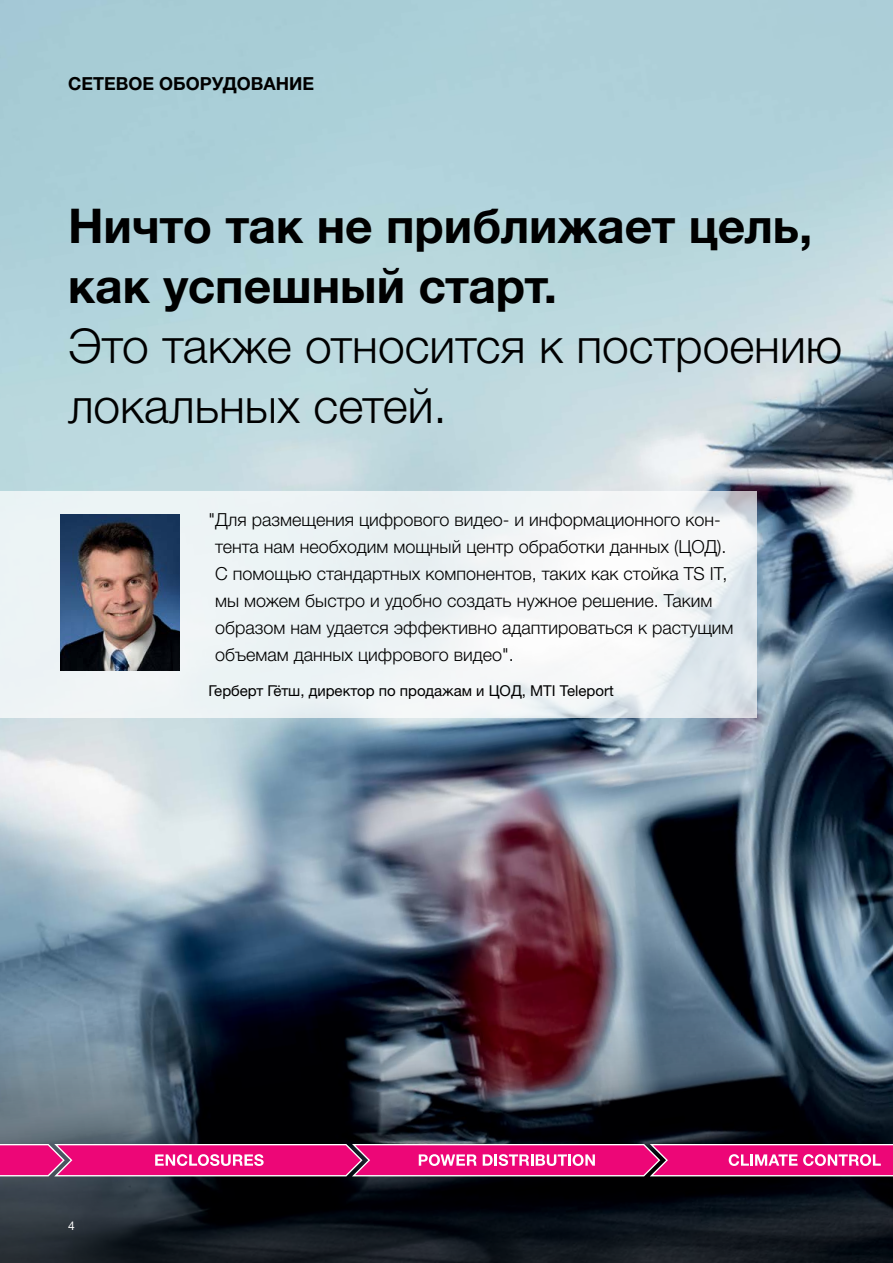
<style>
.page{position:relative;width:893px;height:1263px;background:#fff}
.page>*{position:absolute;margin:0;border:0;box-sizing:border-box;transform-origin:0 0}
.t1{font:300 48px/60px "Neue Helvetica For Rittal";color:#000}
.t2{font:700 48px/60px "Neue Helvetica For Rittal";color:#000}
.t3{font:300 18px/27px "Neue Helvetica For Rittal";color:#000}
.t4{font:700 18px "Neue Helvetica For Rittal";color:#000}
.t5{font:15px "Neue Helvetica For Rittal";color:#000}
.t6{font:12px "Neue Helvetica For Rittal";color:#fff}
</style>
<div class="page">
<img style="left:0;top:0;width:893px;height:1020px">
<svg style="left:0;top:1020px;width:893px;height:243px;background:#282e38"></svg>
<svg style="left:0;top:491px;width:757px;height:227px;fill:#edf4f5"></svg>
<img style="left:61px;top:514px;width:119px;height:157px">
<svg style="left:0;top:1144px;width:893px;height:32px;background:#eb2f8b"></svg>
<p class="t4" style="left:68px;top:73px;width:248px">СЕТЕВОЕ ОБОРУДОВАНИЕ</p>
<h1 class="t2" style="left:68px;top:195px;width:746px">Ничто так не приближает цель, как успешный старт.</h1>
<h1 class="t1" style="left:68px;top:315px;width:776px">Это также относится к построению локальных сетей.</h1>
<p class="t3" style="left:215px;top:506px;width:520px;text-indent:-7px">"Для размещения цифрового видео- и информационного кон&shy;тента нам необходим мощный центр обработки данных (ЦОД).<br>С помощью стандартных компонентов, таких как стойка TS IT, мы можем быстро и удобно создать нужное решение. Таким образом нам удается эффективно адаптироваться к растущим объемам данных цифрового видео".</p>
<p class="t5" style="left:208px;top:682px;width:407px">Герберт Гётш, директор по продажам и ЦОД, MTI Teleport</p>
<p class="t6" style="left:68px;top:1218px;width:8px">4</p>
</div>
